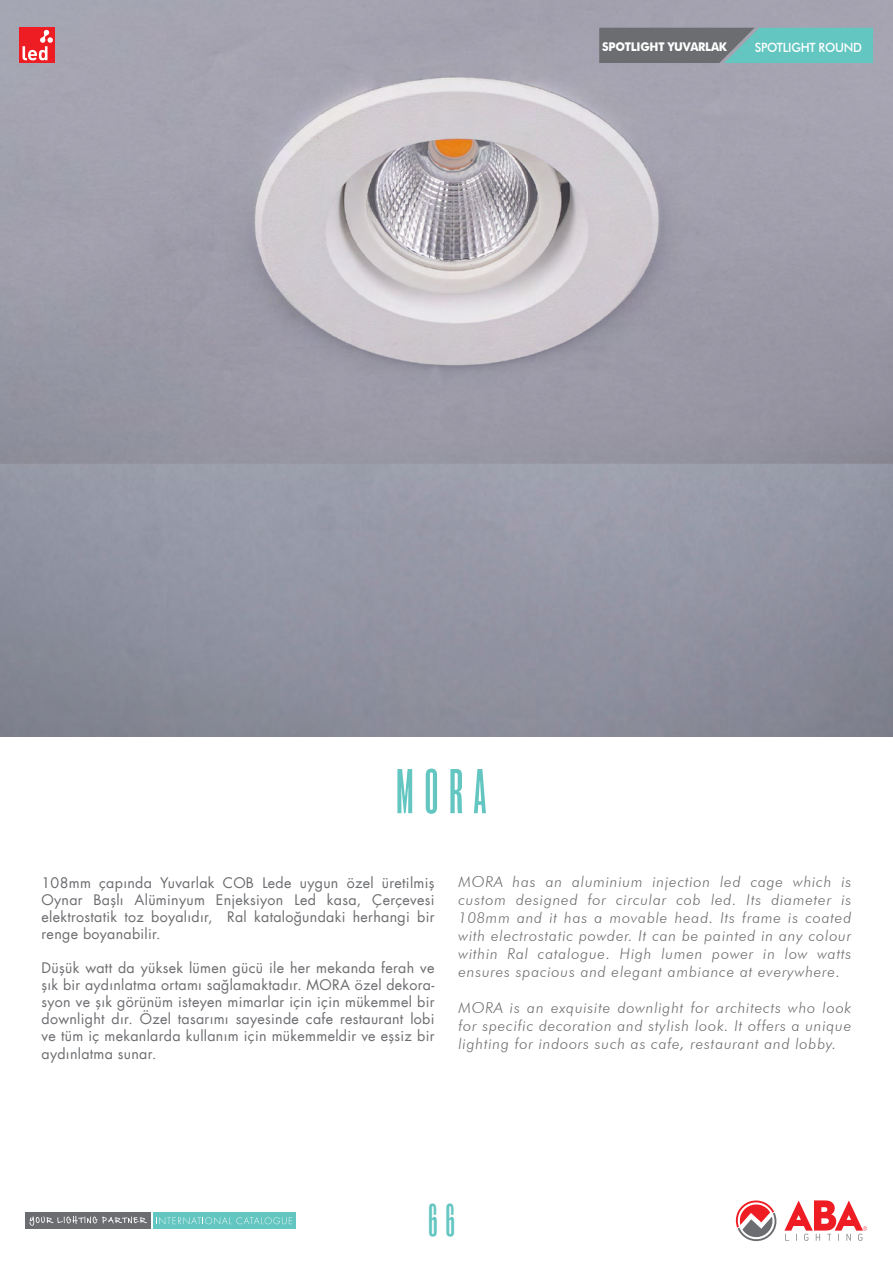
<style>
.page{position:relative;width:893px;height:1263px;background:#fff}
.page>*{position:absolute;margin:0;border:0;box-sizing:border-box;transform-origin:0 0}
.t1{font:55.2px "Roswell SC Three ITCTT";color:#63c6c1;scale:.94 1}
.t2{font:40.05px "Roswell SC Three ITCTT";color:#63c6c1;scale:.94 1}
.t3{font:italic 300 15px/18px "Futura BT";letter-spacing:.05em;color:#6c6d70;text-align:justify}
.t4{font:14.25px/17.1px "Futura LT";letter-spacing:.02em;color:#6c6d70;text-align:justify}
.t5{font:500 12.75px "Futura BT";letter-spacing:-.02em;color:#fff;scale:.94 1}
.t6{font:700 12px "Futura BT";letter-spacing:-.02em;color:#fff;scale:.94 1}
</style>
<div class="page">
<img style="left:0;top:0;width:893px;height:736px">
<div style="left:25px;top:1212px;width:126px;height:17px;background:#6c6d70"></div>
<svg style="left:30px;top:1216px;width:117px;height:10px"></svg>
<div style="left:153px;top:1212px;width:143px;height:17px;background:#63c6c1"></div>
<svg style="left:156px;top:1217px;width:136px;height:7px"></svg>
<svg style="left:784px;top:1200px;width:83px;height:41px"></svg>
<svg style="left:735px;top:1200px;width:42px;height:42px"></svg>
<div style="left:19px;top:28px;width:36px;height:35px;background:#ee1d23"></div>
<svg style="left:23px;top:30px;width:30px;height:30px"></svg>
<svg style="left:599px;top:28px;width:274px;height:35px;background:#689897"></svg>
<p class="t6" style="left:602px;top:39px;width:134px">SPOTLIGHT YUVARLAK</p>
<p class="t5" style="left:755px;top:40px;width:116px">SPOTLIGHT ROUND</p>
<h1 class="t1" style="left:396px;top:759px;width:98px">MORA</h1>
<p class="t4" style="left:42px;top:874px;width:394px">108mm çapında Yuvarlak COB Lede uygun özel üretilmiş Oynar Başlı Alüminyum Enjeksiyon Led kasa, Çerçevesi elektrostatik toz boyalıdır, Ral kataloğundaki herhangi bir renge boyanabilir.</p>
<p class="t4" style="left:42px;top:959px;width:394px">Düşük watt da yüksek lümen gücü ile her mekanda ferah ve şık bir aydınlatma ortamı sağlamaktadır. MORA özel dekora&shy;syon ve şık görünüm isteyen mimarlar için için mükemmel bir downlight dır. Özel tasarımı sayesinde cafe restaurant lobi ve tüm iç mekanlarda kullanım için mükemmeldir ve eşsiz bir aydınlatma sunar.</p>
<p class="t3" style="left:458px;top:873px;width:394px">MORA has an aluminium injection led cage which is custom designed for circular cob led. Its diameter is 108mm and it has a movable head. Its frame is coated with electrostatic powder. It can be painted in any colour within Ral catalogue. High lumen power in low watts ensures spacious and elegant ambiance at everywhere.</p>
<p class="t3" style="left:458px;top:999px;width:394px">MORA is an exquisite downlight for architects who look for specific decoration and stylish look. It offers a unique lighting for indoors such as cafe, restaurant and lobby.</p>
<h2 class="t2" style="left:428px;top:1197px;width:30px">66</h2>
</div>
